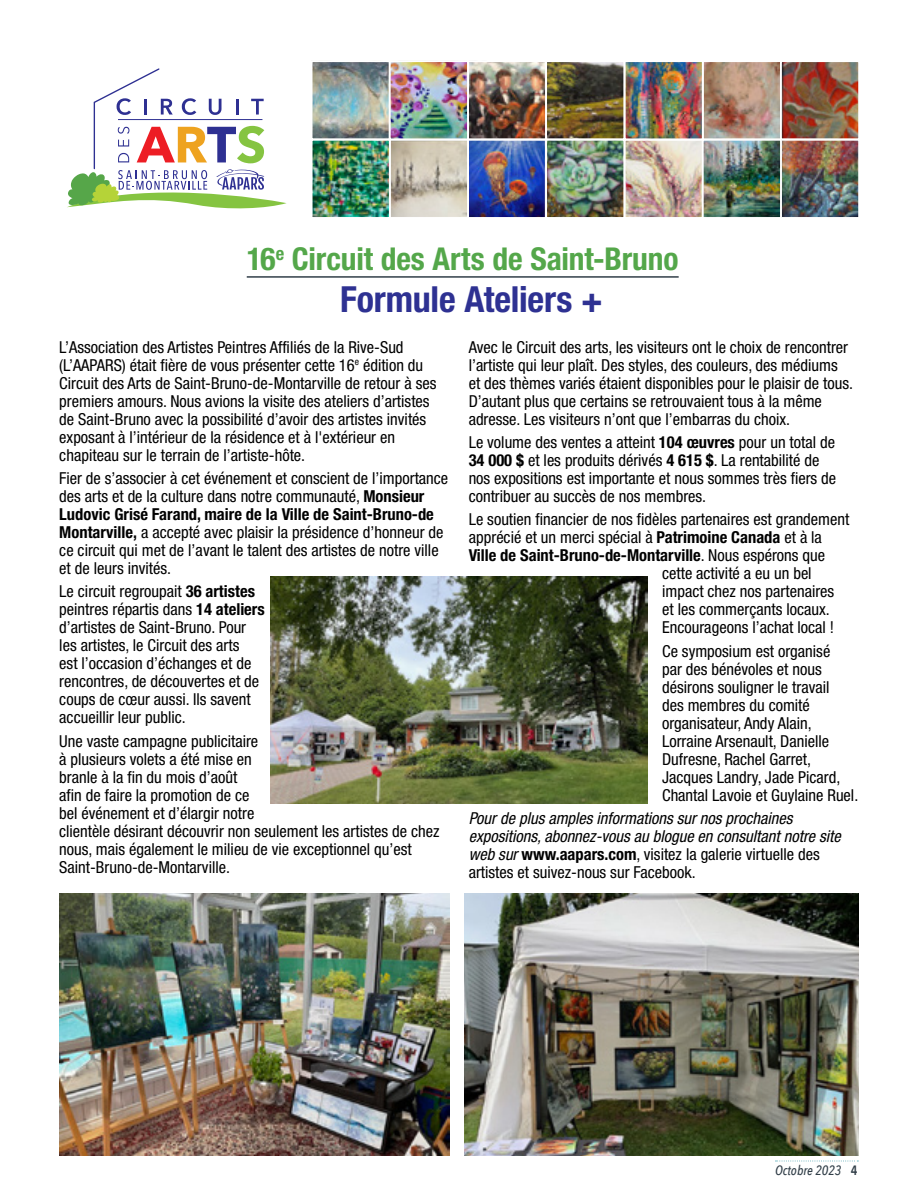
<style>
.page{position:relative;width:918px;height:1188px;background:#fff}
.page>*{position:absolute;margin:0;border:0;box-sizing:border-box;transform-origin:0 0}
.t1{font:700 condensed 36px "Helvetica Neue LT Pro";letter-spacing:-.005em;color:#2e3192}
.t2{font:700 condensed 31.5px "Helvetica Neue LT Pro";letter-spacing:-.005em;color:#54a74a}
.t3{font:condensed 16.5px/18px "Helvetica Neue LT Pro";color:#000}
.t4{font:italic condensed 16.5px/18px "Helvetica Neue LT Pro";color:#000}
.t5{font:700 condensed 16.5px "Helvetica Neue LT Pro";color:#000}
.t6{font:italic 500 13.5px "Avenir Next Condensed";color:#313e48}
.s1{font-weight:700}
.s2{font-weight:400}
.s3{font-weight:700;font-style:normal}
.s4{font-style:normal}
.s5{font-weight:600;font-style:normal}
</style>
<div class="page">
<svg style="left:775px;top:1161px;width:83px;height:1px"></svg>
<hr style="left:247px;top:276px;width:432px;height:2px;background:#313e48">
<svg style="left:67px;top:68px;width:220px;height:141px"></svg>
<img style="left:271px;top:577px;width:376px;height:227px">
<img style="left:464px;top:893px;width:395px;height:263px">
<img style="left:59px;top:893px;width:390px;height:263px">
<img style="left:314px;top:63px;width:543px;height:153px">
<div style="left:311px;top:60px;width:80px;height:80px;border:2px solid #fff"></div>
<div style="left:702px;top:60px;width:80px;height:80px;border:2px solid #fff"></div>
<div style="left:467px;top:60px;width:80px;height:80px;border:2px solid #fff"></div>
<div style="left:780px;top:60px;width:80px;height:80px;border:2px solid #fff"></div>
<div style="left:467px;top:139px;width:80px;height:80px;border:2px solid #fff"></div>
<div style="left:780px;top:139px;width:80px;height:80px;border:2px solid #fff"></div>
<div style="left:389px;top:139px;width:80px;height:80px;border:2px solid #fff"></div>
<div style="left:311px;top:139px;width:80px;height:80px;border:2px solid #fff"></div>
<div style="left:624px;top:139px;width:80px;height:80px;border:2px solid #fff"></div>
<div style="left:389px;top:60px;width:80px;height:80px;border:2px solid #fff"></div>
<div style="left:624px;top:60px;width:80px;height:80px;border:2px solid #fff"></div>
<div style="left:545px;top:60px;width:80px;height:80px;border:2px solid #fff"></div>
<div style="left:702px;top:139px;width:80px;height:80px;border:2px solid #fff"></div>
<div style="left:545px;top:139px;width:80px;height:80px;border:2px solid #fff"></div>
<h2 class="t2" style="left:247px;top:240px;width:433px">16<sup>e</sup> Circuit des Arts de Saint-Bruno</h2>
<h1 class="t1" style="left:340px;top:278px;width:264px">Formule Ateliers +</h1>
<p class="t3" style="left:59px;top:338px;width:379px">L’Association des Artistes Peintres Affiliés de la Rive-Sud (L’AAPARS) était fière de vous présenter cette 16<sup>e</sup> édition du Circuit des Arts de Saint-Bruno-de-Montarville de retour à ses premiers amours. Nous avions la visite des ateliers d’artistes de Saint-Bruno avec la possibilité d’avoir des artistes invités exposant à l’intérieur de la résidence et à l'extérieur en chapiteau sur le terrain de l’artiste-hôte.</p>
<p class="t3" style="left:59px;top:469px;width:390px">Fier de s’associer à cet événement et conscient de l’importance des arts et de la culture dans notre communauté, <span class="s1">Monsieur Ludovic Grisé Farand, maire de la Ville de Saint-Bruno-de Montarville,</span> a accepté avec plaisir la présidence d’honneur de ce circuit qui met de l’avant le talent des artistes de notre ville et de leurs invités.</p>
<p class="t3" style="left:59px;top:582px;width:207px">Le circuit regroupait <span class="s1">36 artistes </span>peintres répartis dans <span class="s1">14 ateliers </span>d’artistes de Saint-Bruno. Pour les artistes, le Circuit des arts<br>est l’occasion d’échanges et de rencontres, de découvertes et de coups de cœur aussi. Ils savent accueillir leur public.</p>
<p class="t3" style="left:59px;top:732px;width:382px">Une vaste campagne publicitaire<br>à plusieurs volets a été mise en<br>branle à la fin du mois d’août<br>afin de faire la promotion de ce<br>bel événement et d’élargir notre<br>clientèle désirant découvrir non seulement les artistes de chez nous, mais également le milieu de vie exceptionnel qu’est Saint-Bruno-de-Montarville.</p>
<p class="t3" style="left:469px;top:338px;width:386px">Avec le Circuit des arts, les visiteurs ont le choix de rencontrer l’artiste qui leur plaît. Des styles, des couleurs, des médiums et des thèmes variés étaient disponibles pour le plaisir de tous.<br>D’autant plus que certains se retrouvaient tous à la même adresse. Les visiteurs n’ont que l’embarras du choix.</p>
<p class="t3" style="left:469px;top:433px;width:369px">Le volume des ventes a atteint <span class="s1">104 œuvres</span> pour un total de <span class="s1">34 000 $</span> et les produits dérivés <span class="s1">4 615 $</span>. La rentabilité de nos expositions est importante et nous sommes très fiers de contribuer au succès de nos membres.</p>
<p class="t3" style="left:469px;top:510px;width:382px">Le soutien financier de nos fidèles partenaires est grandement</p>
<p class="t3" style="left:469px;top:528px;width:355px">apprécié et un merci spécial à <span class="s1">Patrimoine Canada</span> et à la</p>
<p class="t5" style="left:469px;top:545px;width:358px">Ville de Saint-Bruno-de-Montarville<span class="s2">. Nous espérons que</span></p>
<p class="t3" style="left:662px;top:564px;width:151px">cette activité a eu un bel</p>
<p class="t3" style="left:662px;top:582px;width:174px">impact chez nos partenaires</p>
<p class="t3" style="left:662px;top:600px;width:169px">et les commerçants locaux.</p>
<p class="t3" style="left:662px;top:618px;width:173px">Encourageons l’achat local !</p>
<p class="t3" style="left:662px;top:642px;width:198px">Ce symposium est organisé<br>par des bénévoles et nous désirons souligner le travail<br>des membres du comité organisateur, Andy Alain,<br>Lorraine Arsenault, Danielle<br>Dufresne, Rachel Garret,<br>Jacques Landry, Jade Picard,<br>Chantal Lavoie et Guylaine Ruel.</p>
<p class="t4" style="left:469px;top:809px;width:374px">Pour de plus amples informations sur nos prochaines expositions, abonnez-vous au blogue en consultant notre site web sur <span class="s3">www.aapars.com</span><span class="s4">, visitez la galerie virtuelle des artistes et suivez-nous sur Facebook.</span></p>
<p class="t6" style="left:775px;top:1162px;width:84px">Octobre 2023 <span class="s5">4</span></p>
</div>
